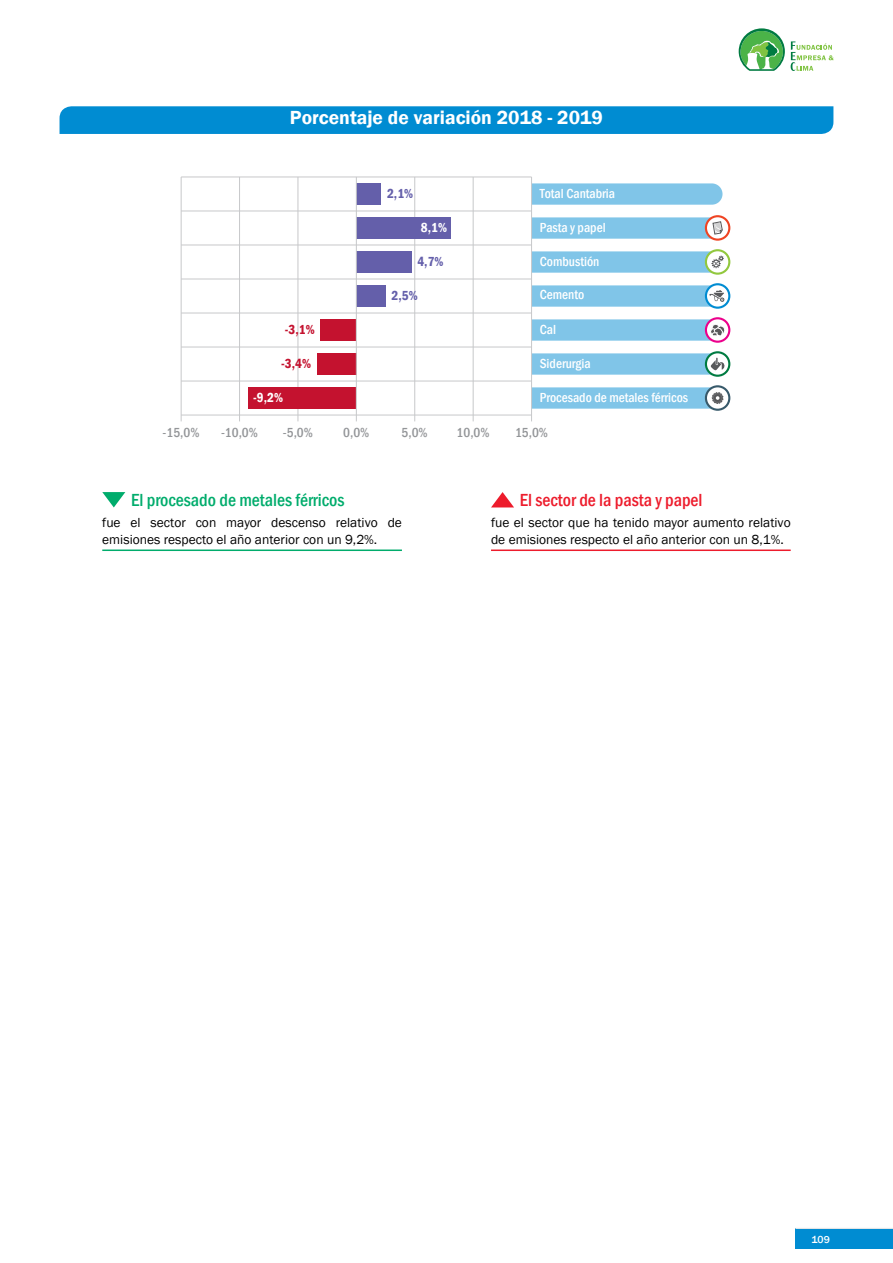
<style>
.page{position:relative;width:893px;height:1263px;background:#fff}
.page>*{position:absolute;margin:0;border:0;box-sizing:border-box;transform-origin:0 0}
.t1{font:600 19.5px "Franklin Gothic";color:#fff}
.t2{font:500 condensed 18px "Franklin Gothic";color:#00ac6c}
.t3{font:500 condensed 18px "Franklin Gothic";color:#ed1c2c}
.t4{font:13.5px/16.2px "Franklin Gothic";color:#000}
.t5{font:500 condensed 13.5px "Franklin Gothic";color:#fff}
.t6{font:500 condensed 13.5px "Franklin Gothic";color:#939598}
.t7{font:600 condensed 13.5px "Franklin Gothic";color:#645faa}
.t8{font:600 condensed 13.5px "Franklin Gothic";color:#c4122f}
.t9{font:600 condensed 13.5px "Franklin Gothic";color:#fff}
.t10{font:500 10.5px "Franklin Gothic";color:#fff}
</style>
<div class="page">
<div style="left:795px;top:1229px;width:98px;height:20px;background:#008cd2"></div>
<hr style="left:795px;top:1228px;width:98px;height:1px;background:#e6e7e8">
<svg style="left:60px;top:106px;width:773px;height:28px;background:#038dd2"></svg>
<svg style="left:532px;top:183px;width:190px;height:22px;background:#85c7e8"></svg>
<hr style="left:181px;top:177px;width:1px;height:244px;background:#c7c8ca">
<hr style="left:473px;top:177px;width:1px;height:244px;background:#c7c8ca">
<hr style="left:181px;top:415px;width:351px;height:1px;background:#c7c8ca">
<hr style="left:181px;top:381px;width:351px;height:1px;background:#c7c8ca">
<hr style="left:181px;top:347px;width:351px;height:1px;background:#c7c8ca">
<hr style="left:181px;top:313px;width:351px;height:1px;background:#c7c8ca">
<hr style="left:181px;top:279px;width:351px;height:1px;background:#c7c8ca">
<hr style="left:181px;top:245px;width:351px;height:1px;background:#c7c8ca">
<hr style="left:181px;top:211px;width:351px;height:1px;background:#c7c8ca">
<hr style="left:181px;top:177px;width:351px;height:1px;background:#c7c8ca">
<hr style="left:298px;top:177px;width:1px;height:244px;background:#c7c8ca">
<svg style="left:705px;top:317px;width:25px;height:26px"></svg>
<svg style="left:707px;top:319px;width:21px;height:22px"></svg>
<svg style="left:532px;top:319px;width:193px;height:22px;background:#8cc4e5"></svg>
<hr style="left:414px;top:177px;width:1px;height:244px;background:#c7c8ca">
<svg style="left:705px;top:283px;width:25px;height:26px"></svg>
<svg style="left:707px;top:285px;width:21px;height:22px"></svg>
<svg style="left:532px;top:285px;width:193px;height:22px;background:#88c7e7"></svg>
<svg style="left:705px;top:249px;width:25px;height:26px"></svg>
<div style="left:707px;top:251px;width:21px;height:22px;background:#fff;border-radius:50%"></div>
<svg style="left:532px;top:251px;width:192px;height:22px;background:#8bc8e5"></svg>
<svg style="left:705px;top:385px;width:25px;height:26px"></svg>
<div style="left:707px;top:387px;width:21px;height:22px;background:#fff;border-radius:50%"></div>
<svg style="left:532px;top:387px;width:192px;height:22px;background:#88c6e5"></svg>
<div style="left:713px;top:393px;width:9px;height:10px;border:1px solid #6d6e71;border-radius:50%"></div>
<hr style="left:239px;top:177px;width:1px;height:244px;background:#c7c8ca">
<div style="left:248px;top:387px;width:108px;height:22px;background:#c4122f"></div>
<div style="left:317px;top:353px;width:39px;height:22px;background:#c4122f"></div>
<div style="left:320px;top:319px;width:36px;height:22px;background:#c4122f"></div>
<div style="left:356px;top:285px;width:30px;height:22px;background:#645faa"></div>
<div style="left:356px;top:251px;width:56px;height:22px;background:#645faa"></div>
<div style="left:356px;top:217px;width:95px;height:22px;background:#645faa"></div>
<div style="left:356px;top:183px;width:25px;height:22px;background:#645faa"></div>
<svg style="left:705px;top:351px;width:25px;height:26px"></svg>
<svg style="left:707px;top:353px;width:21px;height:22px"></svg>
<svg style="left:532px;top:353px;width:194px;height:22px;background:#88c6e4"></svg>
<svg style="left:705px;top:215px;width:25px;height:26px"></svg>
<div style="left:707px;top:217px;width:21px;height:22px;background:#fff;border-radius:50%"></div>
<svg style="left:532px;top:217px;width:191px;height:22px;background:#8cc6e4"></svg>
<hr style="left:356px;top:177px;width:1px;height:244px;background:#c7c8ca">
<hr style="left:531px;top:177px;width:1px;height:244px;background:#c7c8ca">
<svg style="left:102px;top:492px;width:23px;height:15px"></svg>
<hr style="left:102px;top:549px;width:300px;height:2px;background:#00ac6c">
<svg style="left:491px;top:492px;width:23px;height:15px"></svg>
<hr style="left:491px;top:549px;width:300px;height:2px;background:#ed1c2c">
<svg style="left:791px;top:41px;width:42px;height:30px"></svg>
<svg style="left:739px;top:28px;width:46px;height:43px"></svg>
<h1 class="t1" style="left:290px;top:106px;width:315px">Porcentaje de variación 2018 - 2019</h1>
<p class="t7" style="left:387px;top:184px;width:28px">2,1%</p>
<p class="t5" style="left:540px;top:184px;width:77px">Total Cantabria</p>
<p class="t9" style="left:421px;top:218px;width:28px">8,1%</p>
<p class="t5" style="left:540px;top:218px;width:68px">Pasta y papel</p>
<p class="t7" style="left:417px;top:252px;width:28px">4,7%</p>
<p class="t5" style="left:540px;top:252px;width:61px">Combustión</p>
<p class="t7" style="left:392px;top:286px;width:28px">2,5%</p>
<p class="t5" style="left:540px;top:286px;width:46px">Cemento</p>
<p class="t8" style="left:285px;top:320px;width:31px">-3,1%</p>
<p class="t5" style="left:540px;top:320px;width:18px">Cal</p>
<p class="t8" style="left:281px;top:354px;width:31px">-3,4%</p>
<p class="t5" style="left:540px;top:354px;width:53px">Siderurgia</p>
<p class="t9" style="left:253px;top:388px;width:31px">-9,2%</p>
<p class="t5" style="left:540px;top:388px;width:150px">Procesado de metales férricos</p>
<p class="t6" style="left:163px;top:424px;width:39px">-15,0%</p>
<p class="t6" style="left:221px;top:424px;width:39px">-10,0%</p>
<p class="t6" style="left:283px;top:424px;width:32px">-5,0%</p>
<p class="t6" style="left:343px;top:424px;width:28px">0,0%</p>
<p class="t6" style="left:402px;top:424px;width:28px">5,0%</p>
<p class="t6" style="left:457px;top:424px;width:35px">10,0%</p>
<p class="t6" style="left:515px;top:424px;width:35px">15,0%</p>
<h2 class="t2" style="left:131px;top:488px;width:215px">El procesado de metales férricos</h2>
<p class="t4" style="left:102px;top:515px;width:301px">fue el sector con mayor descenso relativo de emisiones respecto el año anterior con un 9,2%.</p>
<h2 class="t3" style="left:520px;top:488px;width:184px">El sector de la pasta y papel</h2>
<p class="t4" style="left:491px;top:515px;width:301px">fue el sector que ha tenido mayor aumento relativo de emisiones respecto el año anterior con un 8,1%.</p>
<p class="t10" style="left:811px;top:1232px;width:20px">109</p>
</div>
